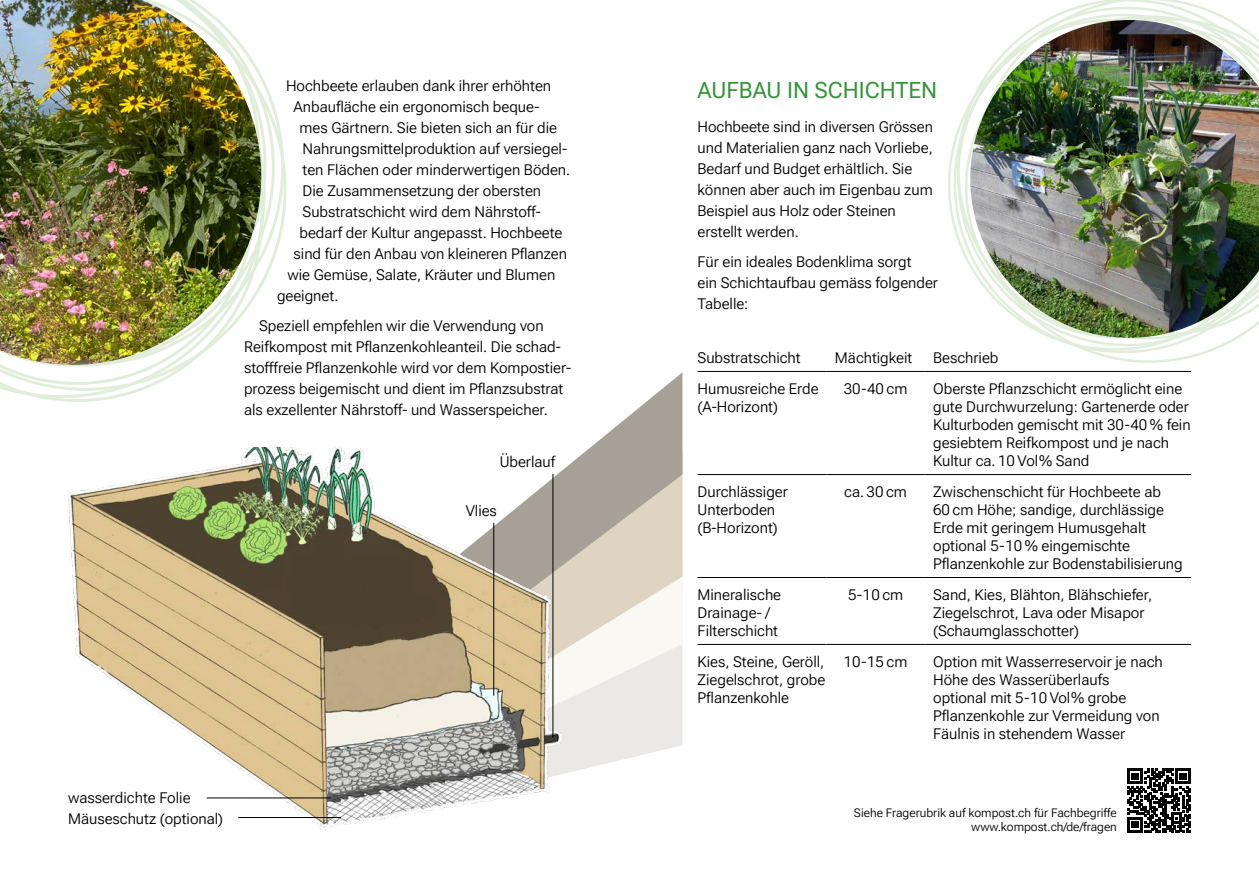
<style>
.page{position:relative;width:1259px;height:893px;background:#fff}
.page>*{position:absolute;margin:0;border:0;box-sizing:border-box;transform-origin:0 0}
.Überschrift_1{font:22.5px "Roboto Flex";color:#38913b}
.Text_Tabelle{font:15px/18px "Roboto Flex";color:#000}
.t1{font:12px/14.4px "Roboto Flex";color:#000;text-align:right}
</style>
<div class="page">
<svg style="left:561px;top:737px;width:121px;height:37px;fill:#eae9e8"></svg>
<div style="left:561px;top:708px;width:121px;height:29px;background:#eae9e8"></div>
<svg style="left:561px;top:649px;width:121px;height:59px;fill:#eae9e8"></svg>
<svg style="left:561px;top:373px;width:121px;height:276px"></svg>
<svg style="left:1057px;top:7px;width:162px;height:7px"></svg>
<svg style="left:953px;top:14px;width:268px;height:253px"></svg>
<svg style="left:975px;top:15px;width:263px;height:348px"></svg>
<img style="left:970px;top:20px;width:289px;height:318px">
<svg style="left:280px;top:128px;width:7px;height:112px"></svg>
<svg style="left:272px;top:99px;width:8px;height:165px"></svg>
<svg style="left:0;top:75px;width:271px;height:325px"></svg>
<img style="left:0;top:0;width:261px;height:365px">
<hr style="left:697px;top:474px;width:129px;height:1px;background:#000">
<hr style="left:826px;top:474px;width:98px;height:1px;background:#000">
<hr style="left:924px;top:474px;width:267px;height:1px;background:#000">
<hr style="left:697px;top:577px;width:129px;height:1px;background:#000">
<hr style="left:826px;top:577px;width:98px;height:1px;background:#000">
<hr style="left:924px;top:577px;width:267px;height:1px;background:#000">
<hr style="left:697px;top:644px;width:129px;height:1px;background:#000">
<hr style="left:826px;top:644px;width:98px;height:1px;background:#000">
<hr style="left:924px;top:644px;width:267px;height:1px;background:#000">
<hr style="left:697px;top:371px;width:129px;height:1px;background:#000">
<hr style="left:826px;top:371px;width:98px;height:1px;background:#000">
<hr style="left:924px;top:371px;width:267px;height:1px;background:#000">
<img style="left:68px;top:448px;width:493px;height:381px">
<hr style="left:552px;top:474px;width:1px;height:264px;background:#000">
<hr style="left:493px;top:523px;width:1px;height:173px;background:#000">
<hr style="left:207px;top:798px;width:124px;height:1px;background:#000">
<hr style="left:238px;top:817px;width:103px;height:1px;background:#000">
<svg style="left:1127px;top:769px;width:63px;height:63px"></svg>
<p class="Text_Tabelle" style="left:286px;top:75px;width:267px">Hochbeete erlauben dank ihrer erhöhten</p>
<p class="Text_Tabelle" style="left:293px;top:96px;width:247px">Anbaufläche ein ergonomisch beque-</p>
<p class="Text_Tabelle" style="left:299px;top:117px;width:259px">mes Gärtnern. Sie bieten sich an für die</p>
<p class="Text_Tabelle" style="left:302px;top:138px;width:266px">Nahrungsmittelproduktion auf versiegel-</p>
<p class="Text_Tabelle" style="left:302px;top:159px;width:269px">ten Flächen oder minderwertigen Böden.</p>
<p class="Text_Tabelle" style="left:302px;top:180px;width:240px">Die Zusammensetzung der obersten</p>
<p class="Text_Tabelle" style="left:302px;top:201px;width:239px">Substratschicht wird dem Nährstoff-</p>
<p class="Text_Tabelle" style="left:299px;top:222px;width:264px">bedarf der Kultur angepasst. Hochbeete</p>
<p class="Text_Tabelle" style="left:293px;top:243px;width:275px">sind für den Anbau von kleineren Pflanzen</p>
<p class="Text_Tabelle" style="left:287px;top:264px;width:269px">wie Gemüse, Salate, Kräuter und Blumen</p>
<p class="Text_Tabelle" style="left:277px;top:285px;width:63px">geeignet.</p>
<p class="Text_Tabelle" style="left:244px;top:313px;width:328px;line-height:21px;text-indent:15px">Speziell empfehlen wir die Verwendung von Reifkompost mit Pflanzenkohleanteil. Die schad&shy;stofffreie Pflanzenkohle wird vor dem Kompostier&shy;prozess beigemischt und dient im Pflanzsubstrat als exzellenter Nährstoff- und Wasserspeicher.</p>
<p class="Text_Tabelle" style="left:500px;top:451px;width:57px">Überlauf</p>
<p class="Text_Tabelle" style="left:466px;top:500px;width:33px">Vlies</p>
<p class="Text_Tabelle" style="left:68px;top:787px;width:124px">wasserdichte Folie</p>
<p class="Text_Tabelle" style="left:68px;top:808px;width:157px">Mäuseschutz (optional)</p>
<p class="Überschrift_1" style="left:697px;top:71px;width:241px">AUFBAU IN SCHICHTEN</p>
<p class="Text_Tabelle" style="left:697px;top:115px;width:237px;line-height:21px">Hochbeete sind in diversen Grössen und Materialien ganz nach Vorliebe,<br>Bedarf und Budget erhältlich. Sie können aber auch im Eigenbau zum<br>Beispiel aus Holz oder Steinen erstellt werden.</p>
<p class="Text_Tabelle" style="left:697px;top:249px;width:242px;line-height:21px">Für ein ideales Bodenklima sorgt<br>ein Schichtaufbau gemäss folgender<br>Tabelle:</p>
<p class="Text_Tabelle" style="left:697px;top:347px;width:105px">Substratschicht</p>
<p class="Text_Tabelle" style="left:835px;top:347px;width:79px">Mächtigkeit</p>
<p class="Text_Tabelle" style="left:933px;top:347px;width:67px">Beschrieb</p>
<p class="Text_Tabelle" style="left:697px;top:378px;width:123px">Humusreiche Erde (A-Horizont)</p>
<p class="Text_Tabelle" style="left:843px;top:378px;width:65px">30 - 40 cm</p>
<p class="Text_Tabelle" style="left:933px;top:378px;width:259px">Oberste Pflanzschicht ermöglicht eine gute Durchwurzelung: Gartenerde oder Kulturboden gemischt mit 30 - 40 % fein gesiebtem Reifkompost und je nach Kultur ca. 10 Vol % Sand</p>
<p class="Text_Tabelle" style="left:697px;top:481px;width:92px">Durchlässiger<br>Unterboden (B-Horizont)</p>
<p class="Text_Tabelle" style="left:844px;top:481px;width:64px">ca. 30 cm</p>
<p class="Text_Tabelle" style="left:933px;top:481px;width:251px">Zwischenschicht für Hochbeete ab<br>60 cm Höhe; sandige, durchlässige Erde mit geringem Humusgehalt optional 5 - 10 % eingemischte Pflanzenkohle zur Bodenstabilisierung</p>
<p class="Text_Tabelle" style="left:697px;top:584px;width:85px">Mineralische<br>Drainage- /<br>Filterschicht</p>
<p class="Text_Tabelle" style="left:848px;top:584px;width:57px">5 - 10 cm</p>
<p class="Text_Tabelle" style="left:933px;top:584px;width:220px">Sand, Kies, Blähton, Blähschiefer,<br>Ziegelschrot, Lava oder Misapor (Schaumglasschotter)</p>
<p class="Text_Tabelle" style="left:697px;top:651px;width:129px;text-align:justify">Kies, Steine, Geröll, Ziegelschrot, grobe Pflanzenkohle</p>
<p class="Text_Tabelle" style="left:843px;top:651px;width:65px">10 - 15 cm</p>
<p class="Text_Tabelle" style="left:933px;top:651px;width:231px">Option mit Wasserreservoir je nach<br>Höhe des Wasserüberlaufs optional mit 5 - 10 Vol % grobe<br>Pflanzenkohle zur Vermeidung von<br>Fäulnis in stehendem Wasser</p>
<p class="t1" style="left:854px;top:804px;width:264px">Siehe Fragerubrik auf kompost.ch für Fachbegriffe www.kompost.ch/de/fragen</p>
</div>
